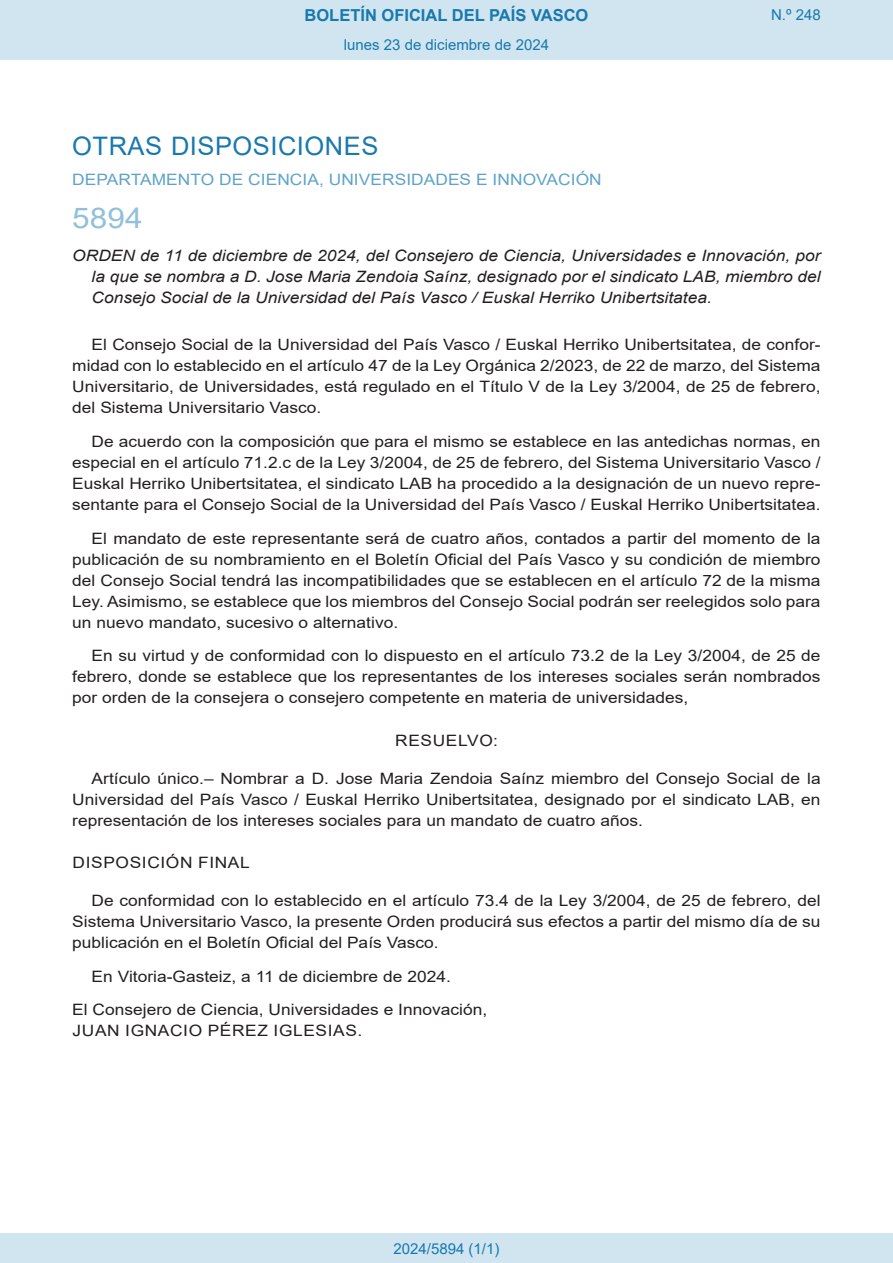
<style>
.page{position:relative;width:893px;height:1263px;background:#fff}
.page>*{position:absolute;margin:0;border:0;box-sizing:border-box;transform-origin:0 0}
.BOPVOrden{font:28.5px "Arial";color:#90c0db;scale:1.11 1}
.BOPVSeccion{font:25.5px "Arial";letter-spacing:.02em;color:#1879ad}
.t1{font:700 16.5px "Arial";color:#1879ad}
.BOPVDetalle{font:15.6px/21px "Arial";color:#231f20;text-align:justify;scale:1.11 1}
.BOPVTitulo{font:italic 15.6px/21px "Arial";color:#231f20;text-align:justify;scale:1.11 1}
.BOPVOrganismo{font:15.6px "Arial";letter-spacing:.005em;color:#5ea4ca;scale:1.11 1}
.BOPVFirmaPuesto{font:15.6px "Arial";color:#231f20;scale:1.11 1}
.BOPVFirmaLugFec{font:15.6px "Arial";color:#231f20;scale:1.11 1}
.BOPVFirmaNombre{font:15.6px "Arial";letter-spacing:.035em;color:#231f20;scale:1.11 1}
.BOPVDisposicion{font:15.6px "Arial";letter-spacing:.035em;color:#231f20;scale:1.11 1}
.BOPVClave{font:15.6px "Arial";letter-spacing:.035em;color:#231f20;scale:1.11 1}
.Paginacion_Centro{font:15px "Arial";color:#1879ad}
</style>
<div class="page">
<div style="left:0;top:0;width:893px;height:60px;background:#d0e5f0"></div>
<div style="left:0;top:1233px;width:893px;height:30px;background:#d0e5f0"></div>
<p class="t1" style="left:305px;top:3px;width:285px">BOLETÍN OFICIAL DEL PAÍS VASCO</p>
<p class="Paginacion_Centro" style="left:344px;top:35px;width:207px">lunes 23 de diciembre de 2024</p>
<p class="Paginacion_Centro" style="left:771px;top:5px;width:51px">N.º 248</p>
<p class="BOPVSeccion" style="left:72px;top:128px;width:308px">OTRAS DISPOSICIONES</p>
<p class="BOPVOrganismo" style="left:72px;top:169px;width:478px">DEPARTAMENTO DE CIENCIA, UNIVERSIDADES E INNOVACIÓN</p>
<p class="BOPVOrden" style="left:72px;top:198px;width:65px">5894</p>
<p class="BOPVTitulo" style="left:92px;top:246px;width:658px;text-indent:-19px">ORDEN de 11 de diciembre de 2024, del Consejero de Ciencia, Universidades e Innovación, por la que se nombra a D. Jose Maria Zendoia Saínz, designado por el sindicato LAB, miembro del Consejo Social de la Universidad del País Vasco / Euskal Herriko Unibertsitatea.</p>
<p class="BOPVDetalle" style="left:72px;top:334px;width:676px;text-indent:19px">El Consejo Social de la Universidad del País Vasco / Euskal Herriko Unibertsitatea, de confor&shy;midad con lo establecido en el artículo 47 de la Ley Orgánica 2/2023, de 22 de marzo, del Sistema Universitario, de Universidades, está regulado en el Título V de la Ley 3/2004, de 25 de febrero, del Sistema Universitario Vasco.</p>
<p class="BOPVDetalle" style="left:72px;top:431px;width:676px;text-indent:19px">De acuerdo con la composición que para el mismo se establece en las antedichas normas, en especial en el artículo 71.2.c de la Ley 3/2004, de 25 de febrero, del Sistema Universitario Vasco / Euskal Herriko Unibertsitatea, el sindicato LAB ha procedido a la designación de un nuevo repre&shy;sentante para el Consejo Social de la Universidad del País Vasco / Euskal Herriko Unibertsitatea.</p>
<p class="BOPVDetalle" style="left:72px;top:527px;width:676px;text-indent:19px">El mandato de este representante será de cuatro años, contados a partir del momento de la publicación de su nombramiento en el Boletín Oficial del País Vasco y su condición de miembro del Consejo Social tendrá las incompatibilidades que se establecen en el artículo 72 de la misma Ley. Asimismo, se establece que los miembros del Consejo Social podrán ser reelegidos solo para un nuevo mandato, sucesivo o alternativo.</p>
<p class="BOPVDetalle" style="left:72px;top:645px;width:676px;text-indent:19px">En su virtud y de conformidad con lo dispuesto en el artículo 73.2 de la Ley 3/2004, de 25 de febrero, donde se establece que los representantes de los intereses sociales serán nombrados por orden de la consejera o consejero competente en materia de universidades,</p>
<p class="BOPVClave" style="left:395px;top:729px;width:94px">RESUELVO:</p>
<p class="BOPVDetalle" style="left:72px;top:767px;width:676px;text-indent:19px">Artículo único.– Nombrar a D. Jose Maria Zendoia Saínz miembro del Consejo Social de la Universidad del País Vasco / Euskal Herriko Unibertsitatea, designado por el sindicato LAB, en representación de los intereses sociales para un mandato de cuatro años.</p>
<p class="BOPVDisposicion" style="left:73px;top:852px;width:161px">DISPOSICIÓN FINAL</p>
<p class="BOPVDetalle" style="left:72px;top:890px;width:676px;text-indent:19px">De conformidad con lo establecido en el artículo 73.4 de la Ley 3/2004, de 25 de febrero, del Sistema Universitario Vasco, la presente Orden producirá sus efectos a partir del mismo día de su publicación en el Boletín Oficial del País Vasco.</p>
<p class="BOPVFirmaLugFec" style="left:92px;top:965px;width:325px">En Vitoria-Gasteiz, a 11 de diciembre de 2024.</p>
<p class="BOPVFirmaPuesto" style="left:72px;top:999px;width:375px">El Consejero de Ciencia, Universidades e Innovación,</p>
<p class="BOPVFirmaNombre" style="left:73px;top:1020px;width:262px">JUAN IGNACIO PÉREZ IGLESIAS.</p>
<p class="Paginacion_Centro" style="left:393px;top:1238px;width:107px">2024/5894 (1/1)</p>
</div>
